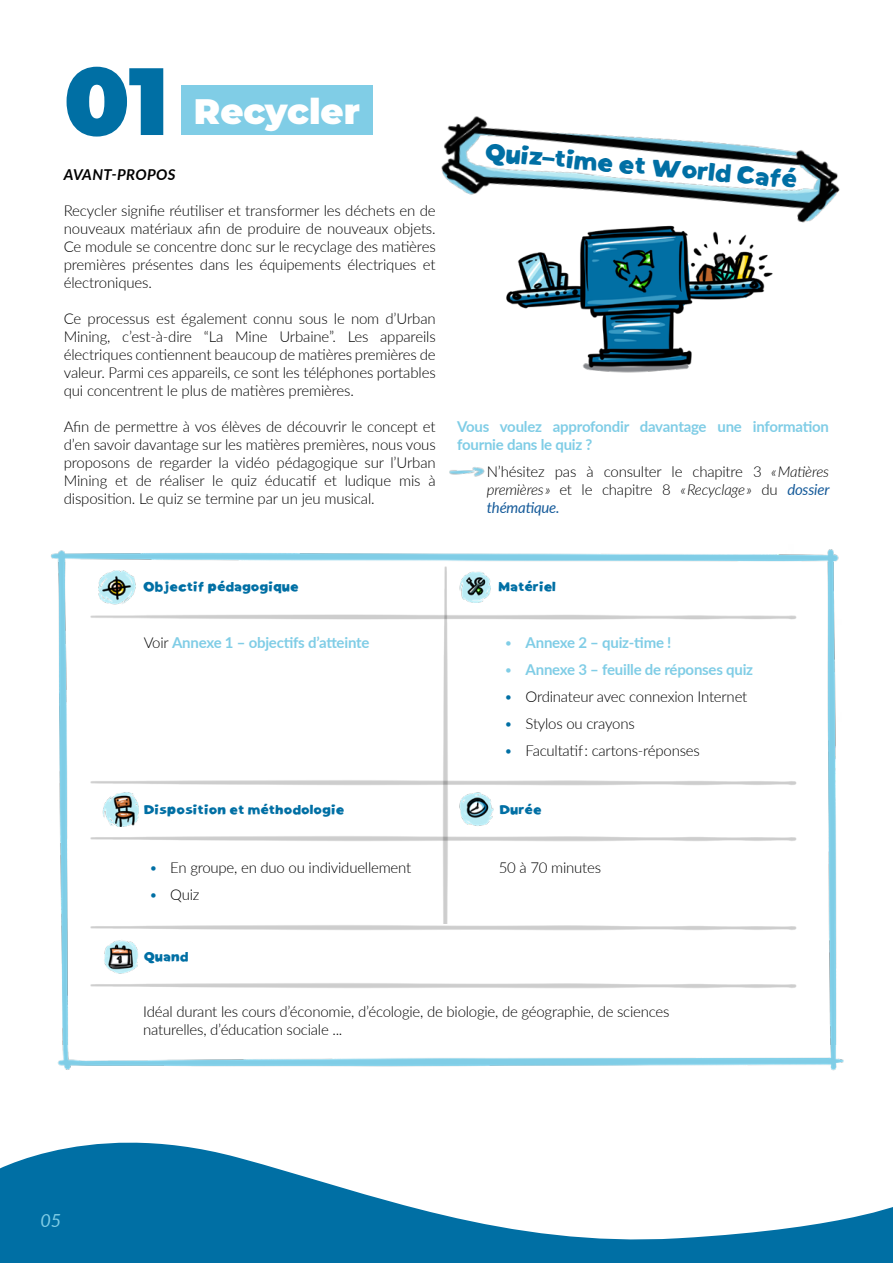
<style>
.page{position:relative;width:893px;height:1263px;background:#fff}
.page>*{position:absolute;margin:0;border:0;box-sizing:border-box;transform-origin:0 0}
.t1{font:900 95.4px "Montserrat";color:#006fa4}
.t2{font:900 35.4px "Montserrat";color:#fff}
.t3{font:700 25.5px "Montserrat handwriting";color:#006fa4}
.t4{font:italic 18px "Lato";color:#80cde6}
.t5{font:300 15px/18px "Lato";letter-spacing:-.015em;color:#000;text-align:justify}
.t6{font:700 15px/18px "Lato";letter-spacing:-.015em;color:#80cde6}
.t7{font:italic 700 15px "Lato";letter-spacing:.025em;color:#000}
.t8{font:700 13.5px "Montserrat handwriting";color:#006fa4}
.s1{font-style:italic}
.s2{font-weight:400;font-style:italic;color:#165b9a}
.s3{font-weight:300;color:#000}
.s4{font-weight:300}
.s5{color:#006fa4}
</style>
<div class="page">
<div style="left:181px;top:86px;width:192px;height:49px;background:#80cde6"></div>
<img style="left:51px;top:549px;width:788px;height:13px">
<img style="left:57px;top:562px;width:787px;height:509px">
<img style="left:89px;top:596px;width:716px;height:34px">
<img style="left:89px;top:818px;width:716px;height:34px">
<img style="left:89px;top:964px;width:716px;height:35px">
<img style="left:89px;top:770px;width:716px;height:25px">
<img style="left:89px;top:906px;width:716px;height:34px">
<img style="left:432px;top:565px;width:35px;height:358px">
<img style="left:441px;top:116px;width:399px;height:107px">
<img style="left:449px;top:467px;width:36px;height:10px">
<img style="left:488px;top:194px;width:306px;height:179px">
<svg style="left:0;top:1142px;width:893px;height:121px;fill:#006fa4"></svg>
<img style="left:103px;top:792px;width:36px;height:35px">
<img style="left:96px;top:570px;width:42px;height:34px">
<img style="left:460px;top:571px;width:31px;height:32px">
<img style="left:460px;top:792px;width:34px;height:35px">
<img style="left:103px;top:940px;width:36px;height:34px">
<svg style="left:542px;top:157px;width:13px;height:5px"></svg>
<h1 class="t1" style="left:64px;top:29px;width:106px">01</h1>
<h2 class="t2" style="left:194px;top:85px;width:167px">Recycler</h2>
<p class="t7" style="left:64px;top:164px;width:113px">AVANT-PROPOS</p>
<p class="t5" style="left:64px;top:201px;width:373px">Recycler signifie réutiliser et transformer les déchets en de nouveaux matériaux afin de produire de nouveaux objets.<br>Ce module se concentre donc sur le recyclage des matières premières présentes dans les équipements électriques et électroniques.</p>
<p class="t5" style="left:64px;top:309px;width:373px">Ce processus est également connu sous le nom d’Urban Mining, c’est-à-dire “La Mine Urbaine”. Les appareils électriques contiennent beaucoup de matières premières de valeur. Parmi ces appareils, ce sont les téléphones portables qui concentrent le plus de matières premières.</p>
<p class="t5" style="left:64px;top:417px;width:373px">Afin de permettre à vos élèves de découvrir le concept et d’en savoir davantage sur les matières premières, nous vous proposons de regarder la vidéo pédagogique sur l’Urban Mining et de réaliser le quiz éducatif et ludique mis à disposition. Le quiz se termine par un jeu musical.</p>
<h3 class="t3" style="left:486px;top:139px;width:315px;rotate:5deg">Quiz time et World Café</h3>
<p class="t6" style="left:457px;top:417px;width:373px">Vous voulez approfondir davantage une information fournie dans le quiz ?</p>
<p class="t5" style="left:487px;top:462px;width:344px">N’hésitez pas à consulter le chapitre 3 <span class="s1">« Matières premières »</span> et le chapitre 8 <span class="s1">« Recyclage »</span> du <span class="s2">dossier thématique.</span></p>
<p class="t8" style="left:143px;top:580px;width:157px">Objectif pédagogique</p>
<p class="t8" style="left:499px;top:580px;width:59px">Matériel</p>
<p class="t6" style="left:144px;top:633px;width:227px"><span class="s3">Voir</span> Annexe 1 – objectifs d’atteinte</p>
<p class="t6" style="left:504px;top:633px;width:169px"><span class="s4">•</span> Annexe 2 – quiz-time !</p>
<p class="t6" style="left:504px;top:660px;width:250px"><span class="s4">•</span> Annexe 3 – feuille de réponses quiz</p>
<p class="t5" style="left:504px;top:687px;width:245px"><span class="s5">•</span> Ordinateur avec connexion Internet</p>
<p class="t5" style="left:504px;top:714px;width:132px"><span class="s5">•</span> Stylos ou crayons</p>
<p class="t5" style="left:504px;top:741px;width:197px"><span class="s5">•</span> Facultatif : cartons-réponses</p>
<p class="t8" style="left:144px;top:802px;width:202px">Disposition et méthodologie</p>
<p class="t8" style="left:499px;top:803px;width:44px">Durée</p>
<p class="t5" style="left:149px;top:858px;width:264px"><span class="s5">•</span> En groupe, en duo ou individuellement</p>
<p class="t5" style="left:149px;top:885px;width:52px"><span class="s5">•</span> Quiz</p>
<p class="t5" style="left:499px;top:858px;width:104px">50 à 70 minutes</p>
<p class="t8" style="left:144px;top:950px;width:46px">Quand</p>
<p class="t4" style="left:40px;top:1207px;width:22px">05</p>
<p class="t5" style="left:143px;top:1002px;width:528px">Idéal durant les cours d’économie, d’écologie, de biologie, de géographie, de sciences naturelles, d’éducation sociale ...</p>
</div>
